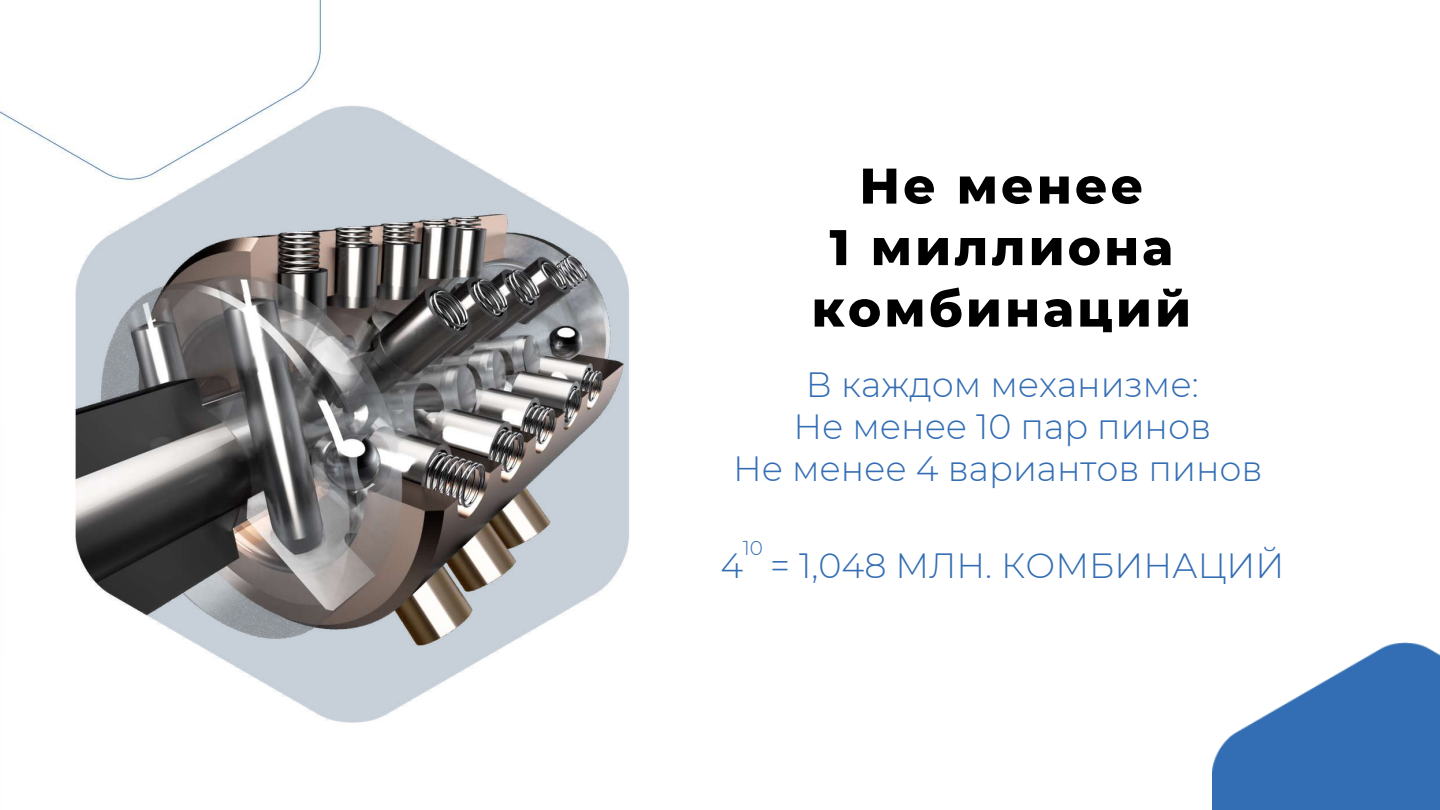
<style>
.page{position:relative;width:1440px;height:810px;background:#fff}
.page>*{position:absolute;margin:0;border:0;box-sizing:border-box;transform-origin:0 0}
.t1{font:800 50px/61.5px "Montserrat";letter-spacing:.065em;color:#000;text-align:center}
.t2{font:300 35px/42px "Montserrat";color:#336db4;text-align:center}
.t3{font:300 20px "Montserrat";color:#336db4}
</style>
<div class="page">
<img style="left:0;top:0;width:1408px;height:723px">
<img style="left:1212px;top:643px;width:228px;height:167px">
<h1 class="t1" style="left:811px;top:155px;width:381px">Не менее<br>1 миллиона комбинаций</h1>
<p class="t2" style="left:733px;top:364px;width:531px">В каждом механизме:<br>Не менее 10 пар пинов<br>Не менее 4 вариантов пинов</p>
<p class="t3" style="left:743px;top:535px;width:22px">10</p>
<p class="t2" style="left:720px;top:545px;width:565px">4 = 1,048 МЛН. КОМБИНАЦИЙ</p>
</div>
